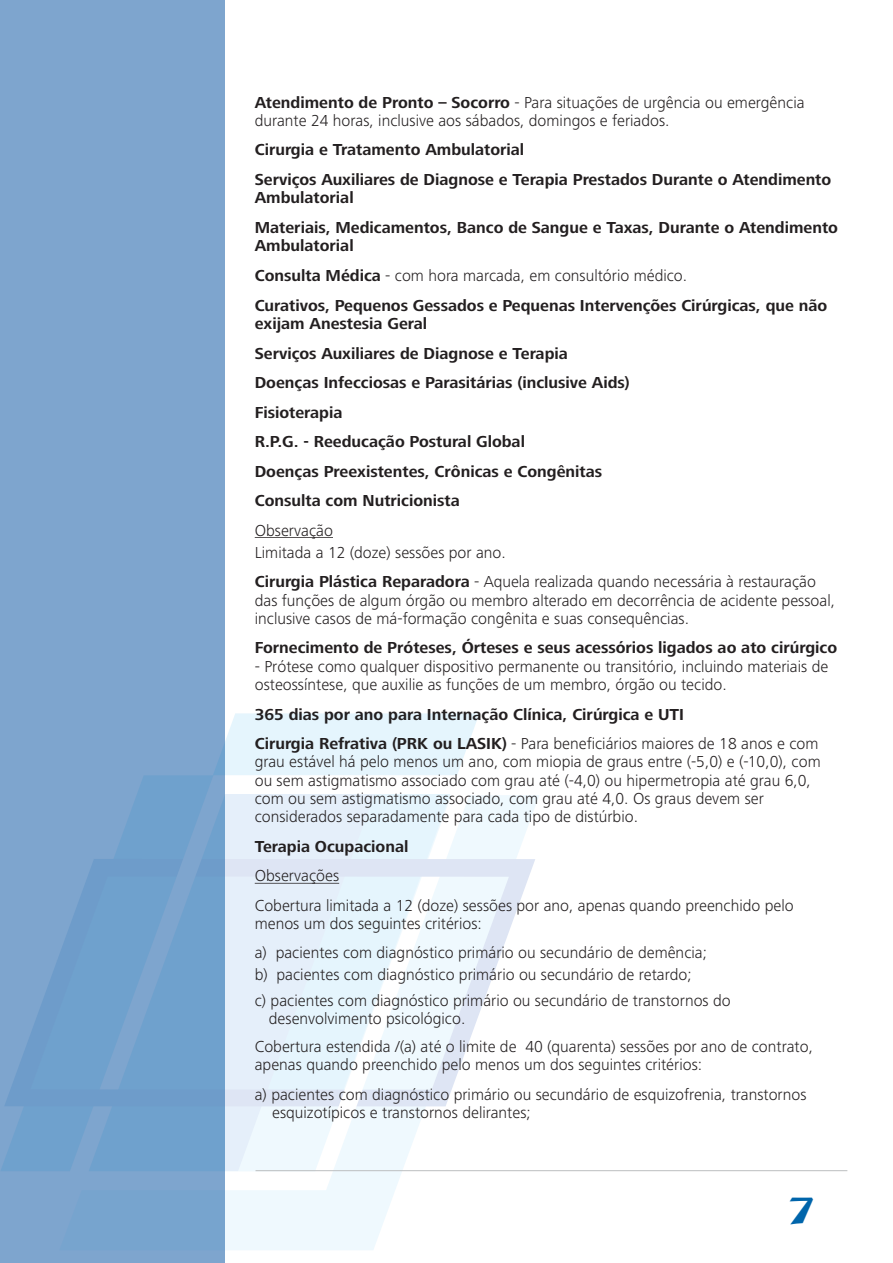
<style>
.page{position:relative;width:893px;height:1263px;background:#fff}
.page>*{position:absolute;margin:0;border:0;box-sizing:border-box;transform-origin:0 0}
.t1{font:700 39px "Bremen BT";color:#0065ab}
.t2{font:300 16.5px/18.3px "Frutiger Next LT";color:#231f20}
.t3{font:700 16.5px/29.5px "Frutiger Next LT";color:#231f20}
.s1{font-weight:700}
.s2{font-weight:300}
</style>
<div class="page">
<svg style="left:224px;top:795px;width:315px;height:455px"></svg>
<svg style="left:224px;top:713px;width:255px;height:146px;background:#e6f5fc"></svg>
<svg style="left:224px;top:775px;width:252px;height:415px"></svg>
<hr style="left:256px;top:1170px;width:591px;height:1px;background:#bcbec0">
<hr style="left:255px;top:537px;width:78px;height:1px;background:#231f20">
<div style="left:0;top:0;width:224px;height:1263px;background:#7ea5ce"></div>
<svg style="left:1px;top:1106px;width:62px;height:65px;fill:#6fa1cd"></svg>
<svg style="left:63px;top:775px;width:161px;height:396px;fill:#6fa1cd"></svg>
<svg style="left:5px;top:859px;width:530px;height:247px"></svg>
<p class="t2" style="left:255px;top:94px;width:551px"><span class="s1">Atendimento de Pronto – Socorro</span> - Para situações de urgência ou emergência durante 24 horas, inclusive aos sábados, domingos e feriados.</p>
<p class="t3" style="left:255px;top:136px;width:578px">Cirurgia e Tratamento Ambulatorial<br>Serviços Auxiliares de Diagnose e Terapia Prestados Durante o Atendimento</p>
<p class="t3" style="left:255px;top:184px;width:585px">Ambulatorial<br>Materiais, Medicamentos, Banco de Sangue e Taxas, Durante o Atendimento</p>
<p class="t3" style="left:255px;top:232px;width:574px">Ambulatorial<br>Consulta Médica <span class="s2">- com hora marcada, em consultório médico.<br></span>Curativos, Pequenos Gessados e Pequenas Intervenções Cirúrgicas, que não</p>
<p class="t3" style="left:255px;top:310px;width:377px">exijam Anestesia Geral<br>Serviços Auxiliares de Diagnose e Terapia Doenças Infecciosas e Parasitárias (inclusive Aids)<br>Fisioterapia<br>R.P.G. - Reeducação Postural Global<br>Doenças Preexistentes, Crônicas e Congênitas Consulta com Nutricionista</p>
<p class="t2" style="left:255px;top:520px;width:253px;line-height:22px">Observação<br>Limitada a 12 (doze) sessões por ano.</p>
<p class="t2" style="left:255px;top:573px;width:582px"><span class="s1">Cirurgia Plástica Reparadora</span> - Aquela realizada quando necessária à restauração das funções de algum órgão ou membro alterado em decorrência de acidente pessoal, inclusive casos de má-formação congênita e suas consequências.</p>
<p class="t3" style="left:255px;top:634px;width:584px">Fornecimento de Próteses, Órteses e seus acessórios ligados ao ato cirúrgico</p>
<p class="t2" style="left:255px;top:658px;width:575px">- Prótese como qualquer dispositivo permanente ou transitório, incluindo materiais de osteossíntese, que auxilie as funções de um membro, órgão ou tecido.</p>
<p class="t3" style="left:255px;top:700px;width:565px">365 dias por ano para Internação Clínica, Cirúrgica e UTI<br>Cirurgia Refrativa (PRK ou LASIK) <span class="s2">- Para beneficiários maiores de 18 anos e com</span></p>
<p class="t2" style="left:255px;top:754px;width:567px">grau estável há pelo menos um ano, com miopia de graus entre (-5,0) e (-10,0), com ou sem astigmatismo associado com grau até (-4,0) ou hipermetropia até grau 6,0, com ou sem astigmatismo associado, com grau até 4,0. Os graus devem ser considerados separadamente para cada tipo de distúrbio.</p>
<p class="t3" style="left:255px;top:833px;width:155px">Terapia Ocupacional</p>
<p class="t2" style="left:255px;top:862px;width:541px;line-height:29.4px">Observações<br>Cobertura limitada a 12 (doze) sessões por ano, apenas quando preenchido pelo</p>
<p class="t2" style="left:255px;top:910px;width:454px;line-height:29.4px">menos um dos seguintes critérios:<br>a) pacientes com diagnóstico primário ou secundário de demência;</p>
<p class="t2" style="left:255px;top:963px;width:478px;line-height:25.7px">b) pacientes com diagnóstico primário ou secundário de retardo;<br>c) pacientes com diagnóstico primário ou secundário de transtornos do</p>
<p class="t2" style="left:255px;top:1006px;width:560px;line-height:27.5px;text-indent:14px">desenvolvimento psicológico.<br>Cobertura estendida /(a) até o limite de 40 (quarenta) sessões por ano de contrato,</p>
<p class="t2" style="left:255px;top:1051px;width:553px;line-height:29.4px">apenas quando preenchido pelo menos um dos seguintes critérios:<br>a) pacientes com diagnóstico primário ou secundário de esquizofrenia, transtornos</p>
<p class="t2" style="left:272px;top:1104px;width:260px">esquizotípicos e transtornos delirantes;</p>
<h1 class="t1" style="left:790px;top:1194px;width:25px">7</h1>
</div>
